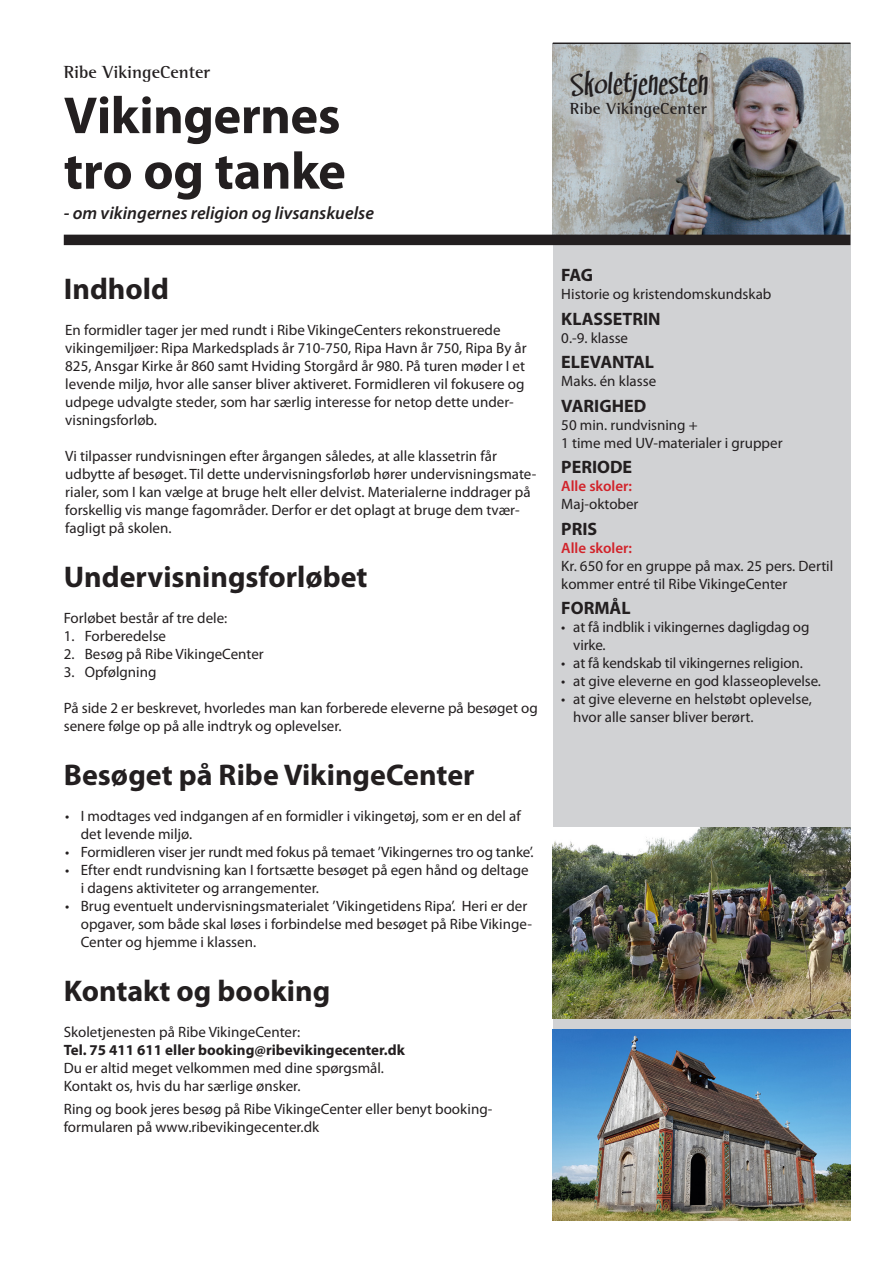
<style>
.page{position:relative;width:893px;height:1263px;background:#fff}
.page>*{position:absolute;margin:0;border:0;box-sizing:border-box;transform-origin:0 0}
.t1{font:700 52.5px "Myriad Pro";letter-spacing:-.01em;color:#231f20}
.t2{font:37.5px "Swing Set BB";color:#231f20}
.t3{font:700 30px "Myriad Pro";color:#231f20}
.t4{font:700 18px "Myriad Pro";color:#231f20}
.t5{font:italic 600 18px "Myriad Pro";color:#231f20}
.t6{font:700 18px "Rotis Semi Serif 65";color:#231f20}
.t7{font:700 16.5px "Rotis Semi Serif 65";letter-spacing:.01em;color:#231f20}
.t8{font:15px/18px "Myriad Pro";color:#231f20}
.t9{font:700 15px "Myriad Pro";color:#231f20}
.t10{font:600 15px "Myriad Pro";color:#d1232a}
</style>
<div class="page">
<div style="left:553px;top:43px;width:297px;height:1177px;background:#d1d2d4"></div>
<img style="left:553px;top:1029px;width:297px;height:191px">
<img style="left:553px;top:44px;width:297px;height:191px">
<div style="left:64px;top:235px;width:786px;height:10px;background:#231f20"></div>
<hr style="left:553px;top:43px;width:297px;height:1px;background:#231f20">
<img style="left:553px;top:827px;width:297px;height:191px">
<p class="t6" style="left:64px;top:61px;width:148px">Ribe VikingeCenter</p>
<p class="t1" style="left:64px;top:81px;width:278px">Vikingernes</p>
<p class="t1" style="left:64px;top:137px;width:284px">tro og tanke</p>
<p class="t5" style="left:64px;top:201px;width:312px">- om vikingernes religion og livsanskuelse</p>
<p class="t3" style="left:64px;top:269px;width:107px">Indhold</p>
<p class="t8" style="left:65px;top:321px;width:463px">En formidler tager jer med rundt i Ribe VikingeCenters rekonstruerede vikingemiljøer: Ripa Markedsplads år 710-750, Ripa Havn år 750, Ripa By år 825, Ansgar Kirke år 860 samt Hviding Storgård år 980. På turen møder I et levende miljø, hvor alle sanser bliver aktiveret. Formidleren vil fokusere og udpege udvalgte steder, som har særlig interesse for netop dette under&shy;visningsforløb.</p>
<p class="t8" style="left:65px;top:447px;width:473px">Vi tilpasser rundvisningen efter årgangen således, at alle klassetrin får udbytte af besøget. Til dette undervisningsforløb hører undervisningsmate&shy;rialer, som I kan vælge at bruge helt eller delvist. Materialerne inddrager på forskellig vis mange fagområder. Derfor er det oplagt at bruge dem tvær&shy;fagligt på skolen.</p>
<p class="t3" style="left:64px;top:557px;width:305px">Undervisningsforløbet</p>
<p class="t8" style="left:64px;top:609px;width:165px">Forløbet består af tre dele:</p>
<p class="t8" style="left:64px;top:627px;width:104px">1. Forberedelse</p>
<p class="t8" style="left:64px;top:645px;width:202px">2. Besøg på Ribe VikingeCenter</p>
<p class="t8" style="left:64px;top:663px;width:94px">3. Opfølgning</p>
<p class="t8" style="left:64px;top:699px;width:476px">På side 2 er beskrevet, hvorledes man kan forberede eleverne på besøget og senere følge op på alle indtryk og oplevelser.</p>
<p class="t3" style="left:64px;top:755px;width:412px">Besøget på Ribe VikingeCenter</p>
<p class="t8" style="left:65px;top:807px;width:457px">• I modtages ved indgangen af en formidler i vikingetøj, som er en del af</p>
<p class="t8" style="left:81px;top:825px;width:113px">det levende miljø.</p>
<p class="t8" style="left:65px;top:843px;width:470px">• Formidleren viser jer rundt med fokus på temaet ’Vikingernes tro og tanke’.</p>
<p class="t8" style="left:65px;top:861px;width:465px">• Efter endt rundvisning kan I fortsætte besøget på egen hånd og deltage</p>
<p class="t8" style="left:81px;top:879px;width:240px">i dagens aktiviteter og arrangementer.</p>
<p class="t8" style="left:65px;top:897px;width:463px">• Brug eventuelt undervisningsmaterialet ’Vikingetidens Ripa’. Heri er der</p>
<p class="t8" style="left:81px;top:915px;width:453px">opgaver, som både skal løses i forbindelse med besøget på Ribe Vikinge-</p>
<p class="t8" style="left:81px;top:933px;width:177px">Center og hjemme i klassen.</p>
<p class="t3" style="left:64px;top:971px;width:268px">Kontakt og booking</p>
<p class="t8" style="left:64px;top:1023px;width:238px">Skoletjenesten på Ribe VikingeCenter:</p>
<p class="t9" style="left:64px;top:1040px;width:343px">Tel. 75 411 611 eller booking@ribevikingecenter.dk</p>
<p class="t8" style="left:64px;top:1059px;width:322px">Du er altid meget velkommen med dine spørgsmål.</p>
<p class="t8" style="left:64px;top:1077px;width:238px">Kontakt os, hvis du har særlige ønsker.</p>
<p class="t8" style="left:64px;top:1099px;width:430px">Ring og book jeres besøg på Ribe VikingeCenter eller benyt booking-</p>
<p class="t8" style="left:64px;top:1117px;width:257px">formularen på www.ribevikingecenter.dk</p>
<p class="t2" style="left:570px;top:69px;width:140px">Skoletjenesten</p>
<p class="t7" style="left:570px;top:99px;width:139px">Ribe VikingeCenter</p>
<p class="t4" style="left:561px;top:264px;width:33px">FAG</p>
<p class="t8" style="left:561px;top:285px;width:212px">Historie og kristendomskundskab</p>
<p class="t4" style="left:561px;top:307px;width:101px">KLASSETRIN</p>
<p class="t8" style="left:561px;top:329px;width:68px">0.-9. klasse</p>
<p class="t4" style="left:561px;top:351px;width:94px">ELEVANTAL</p>
<p class="t8" style="left:561px;top:372px;width:96px">Maks. én klasse</p>
<p class="t4" style="left:561px;top:394px;width:86px">VARIGHED</p>
<p class="t8" style="left:561px;top:416px;width:138px">50 min. rundvisning +</p>
<p class="t8" style="left:561px;top:434px;width:223px">1 time med UV-materialer i grupper</p>
<p class="t4" style="left:561px;top:456px;width:72px">PERIODE</p>
<p class="t10" style="left:561px;top:477px;width:72px">Alle skoler:</p>
<p class="t8" style="left:561px;top:495px;width:79px">Maj-oktober</p>
<p class="t4" style="left:561px;top:517px;width:37px">PRIS</p>
<p class="t10" style="left:561px;top:538px;width:72px">Alle skoler:</p>
<p class="t8" style="left:561px;top:557px;width:274px">Kr. 650 for en gruppe på max. 25 pers. Dertil kommer entré til Ribe VikingeCenter</p>
<p class="t4" style="left:561px;top:597px;width:71px">FORMÅL</p>
<p class="t8" style="left:561px;top:618px;width:250px">• at få indblik i vikingernes dagligdag og</p>
<p class="t8" style="left:573px;top:636px;width:34px">virke.</p>
<p class="t8" style="left:561px;top:654px;width:243px">• at få kendskab til vikingernes religion.</p>
<p class="t8" style="left:561px;top:672px;width:261px">• at give eleverne en god klasseoplevelse.</p>
<p class="t8" style="left:561px;top:690px;width:252px">• at give eleverne en helstøbt oplevelse,</p>
<p class="t8" style="left:573px;top:708px;width:182px">hvor alle sanser bliver berørt.</p>
</div>
